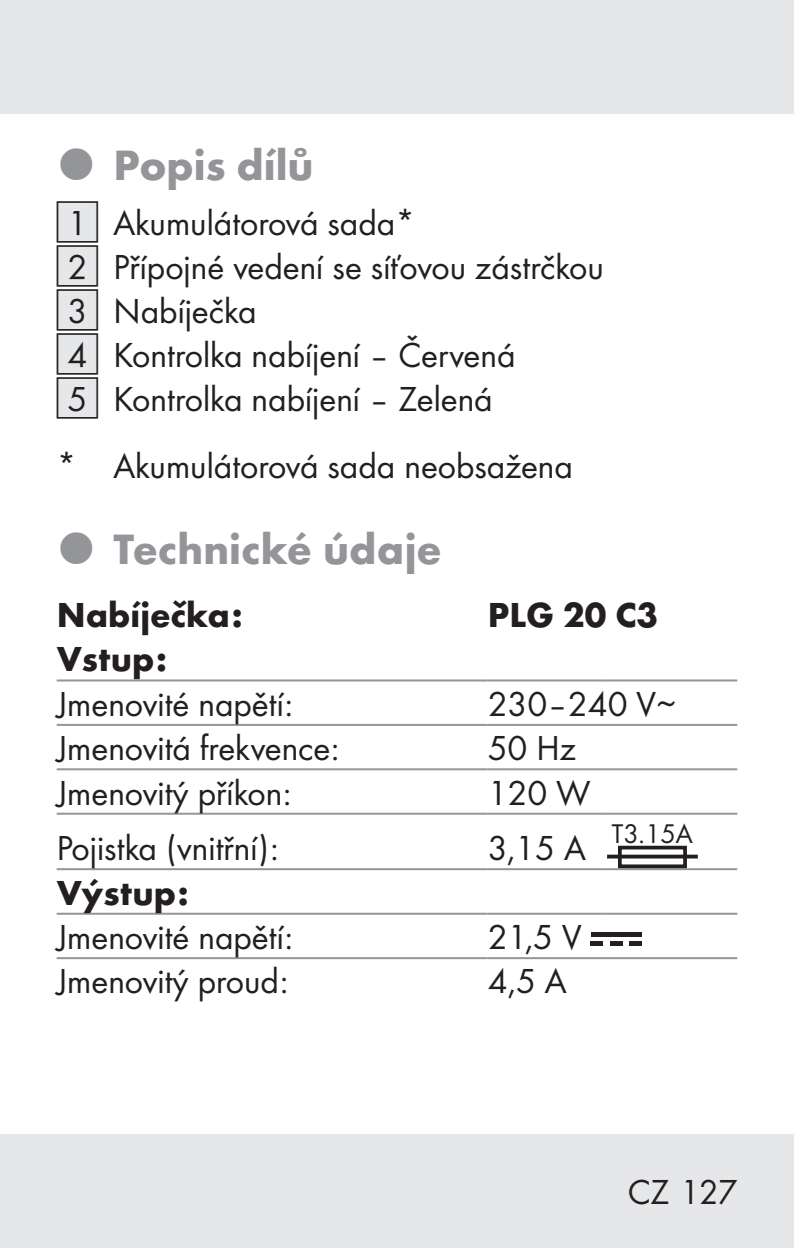
<style>
.page{position:relative;width:794px;height:1248px;background:#fff}
.page>*{position:absolute;margin:0;border:0;box-sizing:border-box;transform-origin:0 0}
.t1{font:700 44px "Futura";color:#939598}
.Body{font:36px "Futura Boo";color:#231f20}
.Indent{font:36px "Futura Boo";color:#231f20}
.Indent_SB{font:36px "Futura Boo";color:#231f20}
.Headline-03{font:700 36px "Futura";color:#231f20}
.Body-2{font:700 36px "Futura";color:#231f20}
.Body-3{font:28px "Futura Boo";color:#231f20}
.s1{font-family:"IMP Lidl Num Box";font-size:31.6px;color:#e6e7e9}
.s2{font-family:"IMP Lidl Num Box";font-size:31.6px}
</style>
<div class="page">
<div style="left:0;top:1134px;width:794px;height:113px;background:#e6e7e9"></div>
<div style="left:0;top:0;width:794px;height:113px;background:#e6e7e9"></div>
<hr style="left:57px;top:679px;width:431px;height:2px;background:#939598">
<hr style="left:488px;top:679px;width:119px;height:2px;background:#939598">
<hr style="left:607px;top:679px;width:130px;height:2px;background:#939598">
<hr style="left:57px;top:723px;width:431px;height:2px;background:#939598">
<hr style="left:488px;top:723px;width:119px;height:2px;background:#939598">
<hr style="left:607px;top:723px;width:130px;height:2px;background:#939598">
<hr style="left:57px;top:768px;width:431px;height:2px;background:#939598">
<hr style="left:488px;top:768px;width:119px;height:2px;background:#939598">
<hr style="left:607px;top:768px;width:130px;height:2px;background:#939598">
<hr style="left:57px;top:812px;width:431px;height:2px;background:#939598">
<hr style="left:488px;top:812px;width:119px;height:2px;background:#939598">
<hr style="left:607px;top:812px;width:130px;height:2px;background:#939598">
<hr style="left:57px;top:868px;width:431px;height:2px;background:#939598">
<hr style="left:488px;top:868px;width:119px;height:2px;background:#939598">
<hr style="left:607px;top:868px;width:130px;height:2px;background:#939598">
<hr style="left:57px;top:912px;width:431px;height:2px;background:#939598">
<hr style="left:488px;top:912px;width:119px;height:2px;background:#939598">
<hr style="left:607px;top:912px;width:130px;height:2px;background:#939598">
<hr style="left:57px;top:957px;width:431px;height:2px;background:#939598">
<hr style="left:488px;top:957px;width:119px;height:2px;background:#939598">
<hr style="left:607px;top:957px;width:130px;height:2px;background:#939598">
<div style="left:618px;top:845px;width:69px;height:23px;border:4px solid #231f20"></div>
<svg style="left:607px;top:854px;width:91px;height:4px"></svg>
<hr style="left:590px;top:932px;width:51px;height:4px;background:#231f20">
<hr style="left:590px;top:941px;width:13px;height:4px;background:#231f20">
<hr style="left:629px;top:941px;width:12px;height:4px;background:#231f20">
<hr style="left:610px;top:941px;width:12px;height:4px;background:#231f20">
<p class="t1" style="left:113px;top:133px;width:202px">Popis dílů</p>
<p class="Indent" style="left:57px;top:198px;width:360px"><span class="s1">[</span><span class="s2">1]</span> Akumulátorová sada*</p>
<p class="Indent" style="left:57px;top:242px;width:549px"><span class="s1">[</span><span class="s2">2]</span> Přípojné vedení se síťovou zástrčkou</p>
<p class="Indent" style="left:57px;top:286px;width:201px"><span class="s1">[</span><span class="s2">3]</span> Nabíječka</p>
<p class="Indent" style="left:57px;top:330px;width:460px"><span class="s1">[</span><span class="s2">4]</span> Kontrolka nabíjení – Červená</p>
<p class="Indent" style="left:57px;top:374px;width:437px"><span class="s1">[</span><span class="s2">5]</span> Kontrolka nabíjení – Zelená</p>
<p class="Indent_SB" style="left:57px;top:441px;width:518px">* Akumulátorová sada neobsažena</p>
<p class="t1" style="left:113px;top:517px;width:330px">Technické údaje</p>
<p class="Headline-03" style="left:57px;top:588px;width:187px">Nabíječka:</p>
<p class="Headline-03" style="left:488px;top:588px;width:172px">PLG 20 C3</p>
<p class="Body-2" style="left:57px;top:632px;width:112px">Vstup:</p>
<p class="Body" style="left:57px;top:679px;width:238px">Jmenovité napětí:</p>
<p class="Body" style="left:488px;top:679px;width:190px">230‒240 V∼</p>
<p class="Body" style="left:57px;top:723px;width:284px">Jmenovitá frekvence:</p>
<p class="Body" style="left:488px;top:723px;width:90px">50 Hz</p>
<p class="Body" style="left:57px;top:767px;width:236px">Jmenovitý příkon:</p>
<p class="Body" style="left:488px;top:767px;width:104px">120 W</p>
<p class="Body" style="left:57px;top:823px;width:223px">Pojistka (vnitřní):</p>
<p class="Body" style="left:488px;top:823px;width:100px">3,15 A</p>
<p class="Body-3" style="left:612px;top:814px;width:83px">T3.15A</p>
<p class="Body-2" style="left:57px;top:866px;width:133px">Výstup:</p>
<p class="Body" style="left:57px;top:912px;width:238px">Jmenovité napětí:</p>
<p class="Body" style="left:488px;top:912px;width:95px">21,5 V</p>
<p class="Body" style="left:57px;top:956px;width:233px">Jmenovitý proud:</p>
<p class="Body" style="left:488px;top:956px;width:81px">4,5 A</p>
<p class="Indent" style="left:628px;top:1167px;width:111px">CZ 127</p>
</div>
